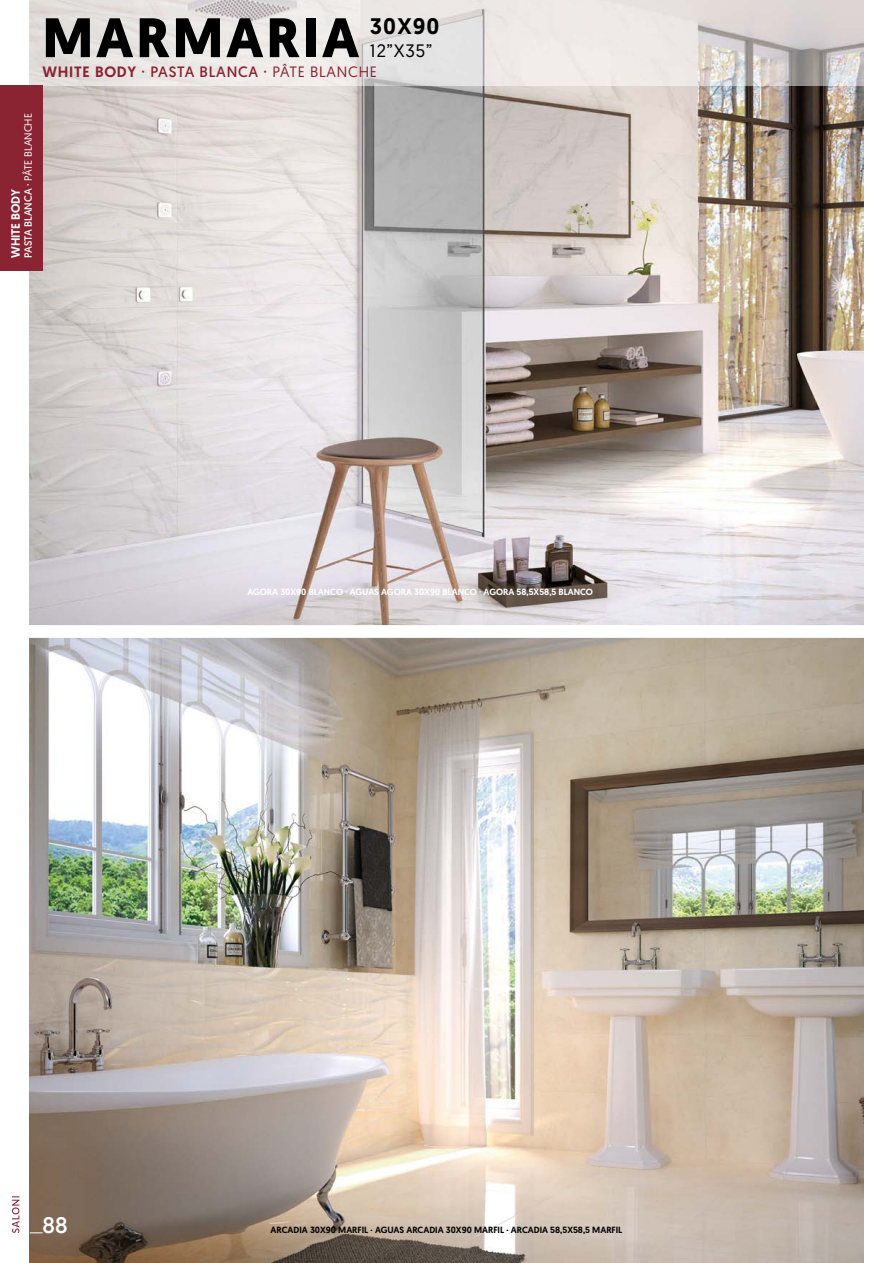
<style>
.page{position:relative;width:893px;height:1263px;background:#fff}
.page>*{position:absolute;margin:0;border:0;box-sizing:border-box;transform-origin:0 0}
.t1{font:700 55.5px "Geomanist";letter-spacing:.05em;color:#000}
.t2{font:500 22.5px "Geomanist";letter-spacing:.05em;color:#000}
.t3{font:22.5px "Geomanist";color:#fff}
.t4{font:18px "Geomanist";color:#000}
.t5{font:15px "Geomanist";color:#8a2432}
.t6{font:500 12px "Geomanist";color:#fff}
.t7{font:10.5px "Geomanist";color:#fff}
.t8{font:500 9px "Geomanist";color:#000}
.t9{font:500 9px "Geomanist";color:#fff}
.s1{font-weight:500}
.s2{font-style:inherit}
</style>
<div class="page">
<img style="left:29px;top:85px;width:835px;height:1178px">
<svg style="left:12px;top:1196px;width:7px;height:37px"></svg>
<svg style="left:30px;top:1232px;width:13px;height:1px"></svg>
<svg style="left:29px;top:0;width:835px;height:85px;background:#e3dfdc"></svg>
<div style="left:0;top:85px;width:43px;height:186px;background:#8a2432"></div>
<div style="left:19px;top:625px;width:864px;height:13px;background:#fff"></div>
<h1 class="t1" style="left:43px;top:1px;width:318px">MARMARIA</h1>
<h2 class="t2" style="left:370px;top:11px;width:71px">30X90</h2>
<h3 class="t4" style="left:370px;top:39px;width:64px">12”X35”</h3>
<h3 class="t5" style="left:43px;top:62px;width:336px"><span class="s1">WHITE BODY</span> · PASTA BLANCA · <span class="s2">PÂTE BLANCHE</span></h3>
<p class="t7" style="left:21px;top:258px;width:146px;rotate:-90deg">PASTA BLANCA · <span class="s2">PÂTE BLANCHE</span></p>
<h3 class="t6" style="left:8px;top:258px;width:71px;rotate:-90deg">WHITE BODY</h3>
<p class="t9" style="left:247px;top:586px;width:347px">AGORA 30X90 BLANCO · AGUAS AGORA 30X90 BLANCO · AGORA 58,5X58,5 BLANCO</p>
<h2 class="t3" style="left:43px;top:1210px;width:27px">88</h2>
<p class="t8" style="left:271px;top:1224px;width:353px">ARCADIA 30X90 MARFIL . AGUAS ARCADIA 30X90 MARFIL . ARCADIA 58,5X58,5 MARFIL</p>
</div>
